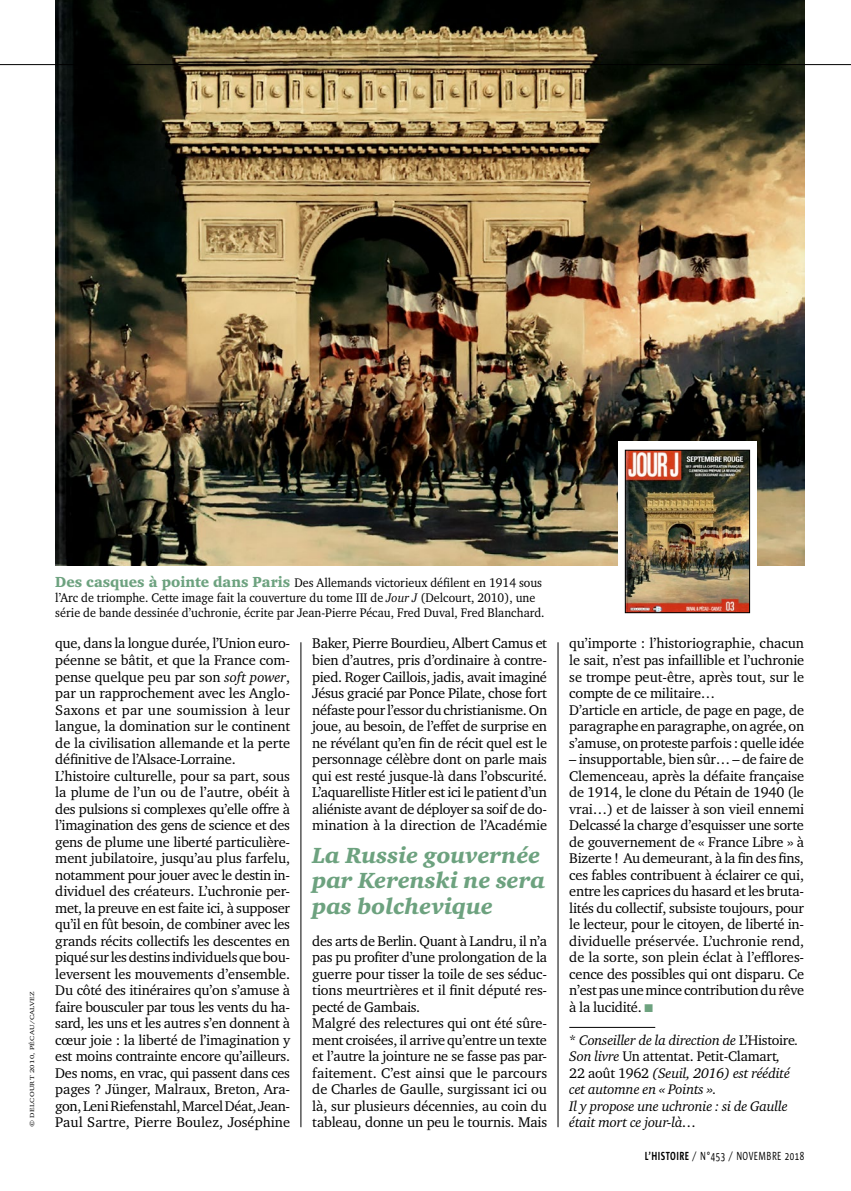
<style>
.page{position:relative;width:851px;height:1191px;background:#fff}
.page>*{position:absolute;margin:0;border:0;box-sizing:border-box;transform-origin:0 0}
.t1{font:italic 900 22.5px/25.5px "Charter ITC Std";color:#6da27f}
.t2{font:14.4px/16.5px "Charter ITC Std";letter-spacing:-.015em;color:#000}
.t3{font:italic 14.25px/16.5px "Charter ITC Std";letter-spacing:-.015em;color:#000}
.t4{font:12.75px/15px "Charter ITC Std";color:#000;scale:.95 1}
.t5{font:12px "Sun";letter-spacing:.05em;color:#000;scale:.75 1}
.t6{font:6px "Charter ITC Std";letter-spacing:.045em;color:#000;scale:1.3 1}
.s1{font-weight:900;font-size:15px;color:#6da27f}
.s2{font-style:italic}
.s3{color:#6da27f}
.s4{font-style:normal}
.s5{font-weight:700}
</style>
<div class="page">
<hr style="left:557px;top:642px;width:1px;height:485px;background:#000">
<hr style="left:300px;top:642px;width:1px;height:485px;background:#000">
<hr style="left:569px;top:1027px;width:86px;height:1px;background:#000">
<img style="left:55px;top:0;width:749px;height:566px">
<hr style="left:0;top:64px;width:850px;height:1px;background:#000">
<svg style="left:618px;top:442px;width:138px;height:172px"></svg>
<img style="left:627px;top:452px;width:120px;height:159px">
<div style="left:625px;top:450px;width:124px;height:163px;border:1px solid #000"></div>
<p class="t6" style="left:28px;top:1127px;width:106px;rotate:-90deg">© DELCOURT 2010, PÉCAU/CALVEZ</p>
<p class="t4" style="left:55px;top:574px;width:516px"><span class="s1">Des casques à pointe dans Paris</span> Des Allemands victorieux défilent en 1914 sous l’Arc de triomphe. Cette image fait la couverture du tome III de <span class="s2">Jour J</span> (Delcourt, 2010), une série de bande dessinée d’uchronie, écrite par Jean-Pierre Pécau, Fred Duval, Fred Blanchard.</p>
<p class="t2" style="left:55px;top:635px;width:236px">que, dans la longue durée, l’Union euro&shy;péenne se bâtit, et que la France com&shy;pense quelque peu par son <span class="s2">soft power</span>, par un rapprochement avec les Anglo-Saxons et par une soumission à leur langue, la domination sur le continent de la civilisation allemande et la perte définitive de l’Alsace-Lorraine.<br>L’histoire culturelle, pour sa part, sous la plume de l’un ou de l’autre, obéit à des pulsions si complexes qu’elle offre à l’imagination des gens de science et des gens de plume une liberté particulière&shy;ment jubilatoire, jusqu’au plus farfelu, notamment pour jouer avec le destin in&shy;dividuel des créateurs. L’uchronie per&shy;met, la preuve en est faite ici, à supposer qu’il en fût besoin, de combiner avec les grands récits collectifs les descentes en piqué sur les destins individuels que bou&shy;leversent les mouvements d’ensemble.<br>Du côté des itinéraires qu’on s’amuse à faire bousculer par tous les vents du ha&shy;sard, les uns et les autres s’en donnent à cœur joie : la liberté de l’imagination y est moins contrainte encore qu’ailleurs.<br>Des noms, en vrac, qui passent dans ces pages ? Jünger, Malraux, Breton, Ara&shy;gon, Leni Riefenstahl, Marcel Déat, Jean-Paul Sartre, Pierre Boulez, Joséphine</p>
<p class="t2" style="left:312px;top:635px;width:236px;text-align:justify">Baker, Pierre Bourdieu, Albert Camus et bien d’autres, pris d’ordinaire à contre&shy;pied. Roger Caillois, jadis, avait imaginé Jésus gracié par Ponce Pilate, chose fort néfaste pour l’essor du christianisme. On joue, au besoin, de l’effet de surprise en ne révélant qu’en fin de récit quel est le personnage célèbre dont on parle mais qui est resté jusque-là dans l’obscurité.<br>L’aquarelliste Hitler est ici le patient d’un aliéniste avant de déployer sa soif de do&shy;mination à la direction de l’Académie</p>
<h1 class="t1" style="left:312px;top:842px;width:234px">La Russie gouvernée par Kerenski ne sera pas bolchevique</h1>
<p class="t2" style="left:312px;top:932px;width:236px">des arts de Berlin. Quant à Landru, il n’a pas pu profiter d’une prolongation de la guerre pour tisser la toile de ses séduc&shy;tions meurtrières et il finit député res&shy;pecté de Gambais.<br>Malgré des relectures qui ont été sûre&shy;ment croisées, il arrive qu’entre un texte et l’autre la jointure ne se fasse pas par&shy;faitement. C’est ainsi que le parcours de Charles de Gaulle, surgissant ici ou là, sur plusieurs décennies, au coin du tableau, donne un peu le tournis. Mais</p>
<p class="t2" style="left:569px;top:635px;width:236px">qu’importe : l’historiographie, chacun le sait, n’est pas infaillible et l’uchronie se trompe peut-être, après tout, sur le compte de ce militaire…<br>D’article en article, de page en page, de paragraphe en paragraphe, on agrée, on s’amuse, on proteste parfois : quelle idée</p>
<p class="t2" style="left:569px;top:750px;width:236px;text-align:justify">– insupportable, bien sûr… – de faire de Clemenceau, après la défaite française de 1914, le clone du Pétain de 1940 (le vrai…) et de laisser à son vieil ennemi Delcassé la charge d’esquisser une sorte de gouvernement de « France Libre » à Bizerte ! Au demeurant, à la fin des fins, ces fables contribuent à éclairer ce qui, entre les caprices du hasard et les bruta&shy;lités du collectif, subsiste toujours, pour le lecteur, pour le citoyen, de liberté in&shy;dividuelle préservée. L’uchronie rend, de la sorte, son plein éclat à l’efflores&shy;cence des possibles qui ont disparu. Ce n’est pas une mince contribution du rêve à la lucidité. <span class="s3">■</span></p>
<p class="t3" style="left:569px;top:1031px;width:231px"><span class="s4">*</span> Conseiller de la direction de <span class="s4">L’Histoire</span>.<br>Son livre <span class="s4">Un attentat. Petit-Clamart</span>, <span class="s4">22 août 1962</span> (Seuil, 2016) est réédité cet automne en « Points ».<br>Il y propose une uchronie : si de Gaulle était mort ce jour-là…</p>
<p class="t5" style="left:644px;top:1149px;width:214px"><span class="s5">L’HISTOIRE</span> / N°453 / NOVEMBRE 2018</p>
</div>
